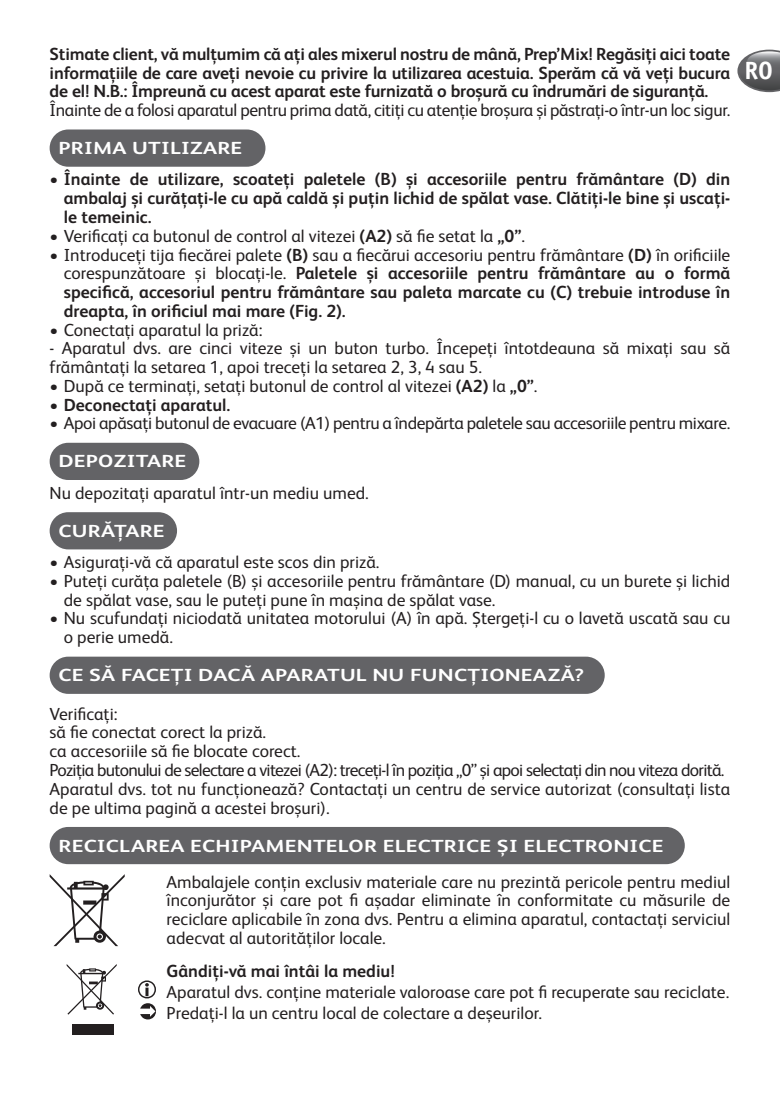
<style>
.page{position:relative;width:780px;height:1106px;background:#fff}
.page>*{position:absolute;margin:0;border:0;box-sizing:border-box;transform-origin:0 0}
.t1{font:700 25px "Officina Sans";color:#fff}
.t2{font:17.5px/18.8px "FS Albert Pro";color:#231f20}
.t3{font:700 17.5px/18.8px "FS Albert Pro";color:#231f20;text-align:justify}
.t4{font:17.5px "FS Albert Pro";letter-spacing:-.02em;color:#231f20}
.t5{font:700 17.5px "FS Albert Pro";letter-spacing:.01em;color:#fff;scale:1.25 1}
.s1{font-weight:400}
.s2{font-weight:700}
</style>
<div class="page">
<svg style="left:737px;top:50px;width:43px;height:42px"></svg>
<div style="left:50px;top:129px;width:215px;height:38px;background:#636366;border-radius:19px"></div>
<div style="left:50px;top:443px;width:149px;height:37px;background:#636366;border-radius:19px"></div>
<div style="left:50px;top:512px;width:127px;height:37px;background:#636366;border-radius:19px"></div>
<div style="left:50px;top:656px;width:554px;height:38px;background:#636366;border-radius:19px"></div>
<div style="left:50px;top:827px;width:634px;height:37px;background:#636366;border-radius:19px"></div>
<svg style="left:50px;top:874px;width:75px;height:72px"></svg>
<div style="left:72px;top:1024px;width:42px;height:10px;background:#231f20"></div>
<svg style="left:67px;top:964px;width:50px;height:50px"></svg>
<svg style="left:138px;top:980px;width:18px;height:39px"></svg>
<p class="t3" style="left:50px;top:43px;width:682px">Stimate client, vă mulțumim că ați ales mixerul nostru de mână, Prep’Mix! Regăsiți aici toate informațiile de care aveți nevoie cu privire la utilizarea acestuia. Sperăm că vă veți bucura de el! N.B.: Împreună cu acest aparat este furnizată o broșură cu îndrumări de siguranță.</p>
<p class="t4" style="left:50px;top:98px;width:682px">Înainte de a folosi aparatul pentru prima dată, citiți cu atenție broșura și păstrați-o într-un loc sigur.</p>
<p class="t5" style="left:58px;top:136px;width:148px">PRIMA UTILIZARE</p>
<p class="t3" style="left:64px;top:169px;width:668px;text-indent:-14px"><span class="s1">•</span> Înainte de utilizare, scoateți paletele (B) și accesoriile pentru frământare (D) din ambalaj și curățați-le cu apă caldă și puțin lichid de spălat vase. Clătiți-le bine și uscați&shy;le temeinic.</p>
<p class="t2" style="left:50px;top:225px;width:477px">• Verificați ca butonul de control al vitezei <span class="s2">(A2)</span> să fie setat la <span class="s2">„0”</span>.</p>
<p class="t3" style="left:64px;top:244px;width:668px;text-indent:-14px"><span class="s1">• Introduceți tija fiecărei palete</span> (B) <span class="s1">sau a fiecărui accesoriu pentru frământare</span> (D) <span class="s1">în orificiile corespunzătoare și blocați-le.</span> Paletele și accesoriile pentru frământare au o formă specifică, accesoriul pentru frământare sau paleta marcate cu (C) trebuie introduse în dreapta, în orificiul mai mare (Fig. 2).</p>
<p class="t2" style="left:50px;top:319px;width:214px">• Conectați aparatul la priză:</p>
<p class="t2" style="left:50px;top:337px;width:682px">- Aparatul dvs. are cinci viteze și un buton turbo. Începeți întotdeauna să mixați sau să frământați la setarea 1, apoi treceți la setarea 2, 3, 4 sau 5.</p>
<p class="t2" style="left:50px;top:375px;width:489px">• După ce terminați, setați butonul de control al vitezei <span class="s2">(A2)</span> la <span class="s2">„0”</span>.</p>
<p class="t3" style="left:50px;top:394px;width:182px"><span class="s1">•</span> Deconectați aparatul.</p>
<p class="t4" style="left:50px;top:411px;width:682px">• Apoi apăsați butonul de evacuare (A1) pentru a îndepărta paletele sau accesoriile pentru mixare.</p>
<p class="t5" style="left:58px;top:449px;width:104px">DEPOZITARE</p>
<p class="t2" style="left:50px;top:482px;width:320px">Nu depozitați aparatul într-un mediu umed.</p>
<p class="t5" style="left:58px;top:518px;width:86px">CURĂȚARE</p>
<p class="t2" style="left:50px;top:551px;width:331px">• Asigurați-vă că aparatul este scos din priză.</p>
<p class="t2" style="left:64px;top:570px;width:668px;text-indent:-14px">• Puteți curăța paletele (B) și accesoriile pentru frământare (D) manual, cu un burete și lichid de spălat vase, sau le puteți pune în mașina de spălat vase.</p>
<p class="t2" style="left:64px;top:608px;width:668px;text-indent:-14px">• Nu scufundați niciodată unitatea motorului (A) în apă. Ștergeți-l cu o lavetă uscată sau cu o perie umedă.</p>
<p class="t5" style="left:58px;top:663px;width:422px">CE SĂ FACEȚI DACĂ APARATUL NU FUNCȚIONEAZĂ?</p>
<p class="t2" style="left:50px;top:703px;width:682px">Verificați:<br>să fie conectat corect la priză.<br>ca accesoriile să fie blocate corect.<br>Poziția butonului de selectare a vitezei (A2): treceți-l în poziția „0” și apoi selectați din nou viteza dorită.<br>Aparatul dvs. tot nu funcționează? Contactați un centru de service autorizat (consultați lista de pe ultima pagină a acestei broșuri).</p>
<p class="t5" style="left:58px;top:833px;width:485px">RECICLAREA ECHIPAMENTELOR ELECTRICE ȘI ELECTRONICE</p>
<p class="t2" style="left:167px;top:871px;width:565px;text-align:justify">Ambalajele conțin exclusiv materiale care nu prezintă pericole pentru mediul înconjurător și care pot fi așadar eliminate în conformitate cu măsurile de reciclare aplicabile în zona dvs. Pentru a elimina aparatul, contactați serviciul adecvat al autorităților locale.</p>
<p class="t3" style="left:167px;top:961px;width:230px">Gândiți-vă mai întâi la mediu!</p>
<p class="t2" style="left:167px;top:980px;width:564px;line-height:21px">Aparatul dvs. conține materiale valoroase care pot fi recuperate sau reciclate.<br>Predați-l la un centru local de colectare a deșeurilor.</p>
<h1 class="t1" style="left:744px;top:55px;width:30px">RO</h1>
</div>
